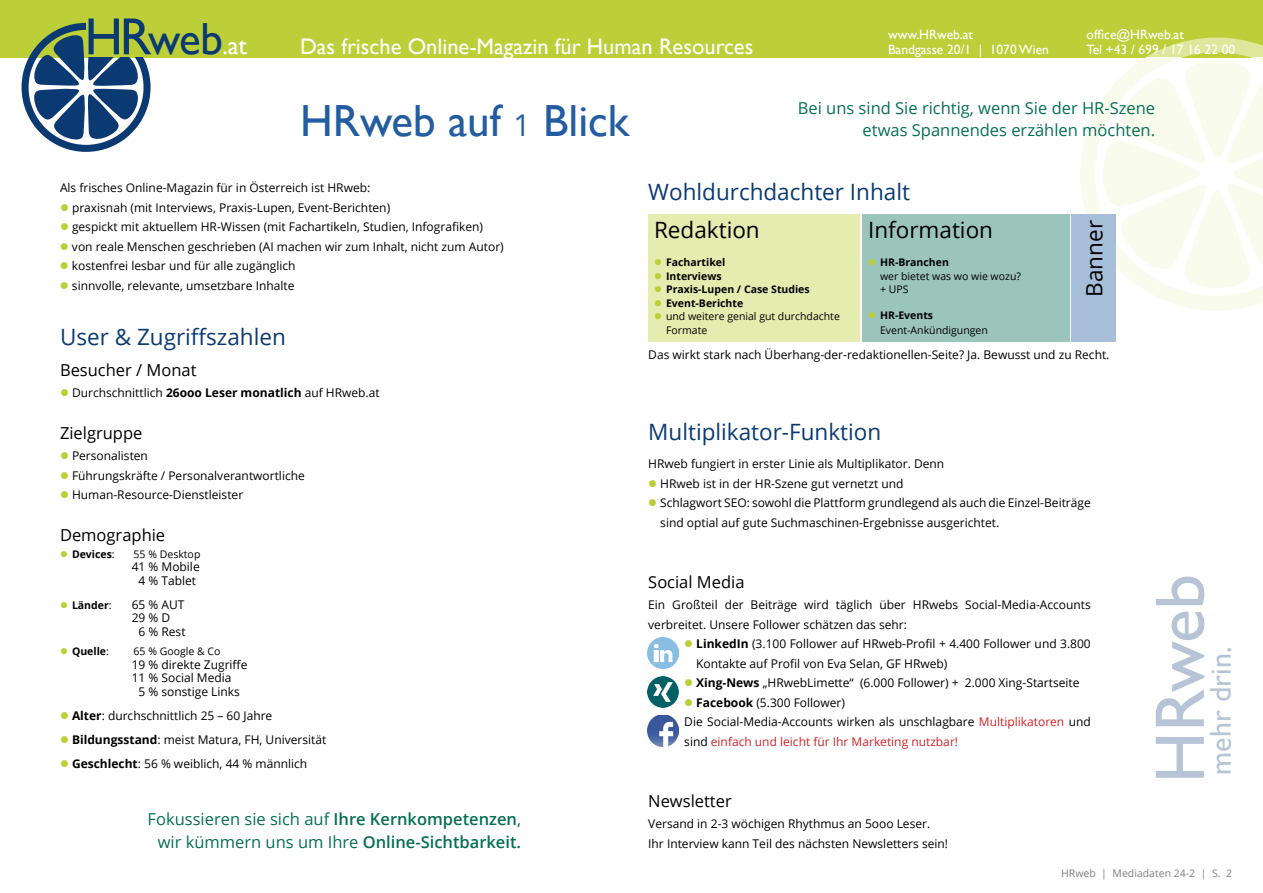
<style>
.page{position:relative;width:1263px;height:893px;background:#fff}
.page>*{position:absolute;margin:0;border:0;box-sizing:border-box;transform-origin:0 0}
.t1{font:70.5px "Gill Sans";letter-spacing:-.015em;color:#b6c4d5}
.t2{font:45px "Gill Sans";color:#235ca0}
.t3{font:45px "Gill Sans";color:#0b3a72}
.t4{font:30px "Gill Sans";letter-spacing:-.005em;color:#b6c4d5}
.t5{font:22.5px "Open Sans";color:#0b3a72}
.t6{font:22.5px "Gill Sans";color:#fff}
.t7{font:22.5px "Open Sans";color:#000}
.t8{font:16.5px/22.5px "Open Sans";color:#066f55;text-align:right}
.t9{font:16.5px "Open Sans";color:#000}
.t10{font:13.5px/15px "Gill Sans";color:#fff}
.t11{font:12px/19.5px "Open Sans";color:#000}
.t12{font:10.5px/13.5px "Open Sans";color:#000}
.t13{font:700 10.5px "Open Sans";color:#000}
.t14{font:10.5px "Open Sans";color:#808080}
.s1{font-size:52.5px}
.s2{font-size:25.5px;color:#fff}
.s3{font-family:"Open Sans";font-size:30px}
.s4{color:#bccf38}
.s5{font-weight:700}
.s6{font-weight:400}
.s7{font-weight:600}
.s8{color:#d22229}
</style>
<div class="page">
<div style="left:0;top:0;width:1263px;height:57px;background:#bccf38"></div>
<svg style="left:22px;top:23px;width:129px;height:129px"></svg>
<div style="left:86px;top:6px;width:104px;height:51px;background:#bccf38"></div>
<svg style="left:1080px;top:57px;width:183px;height:254px"></svg>
<svg style="left:1103px;top:38px;width:160px;height:250px"></svg>
<img style="left:647px;top:715px;width:31px;height:31px">
<img style="left:647px;top:676px;width:31px;height:31px">
<img style="left:647px;top:638px;width:31px;height:31px">
<div style="left:648px;top:214px;width:212px;height:128px;background:#e4ecaf"></div>
<div style="left:862px;top:214px;width:207px;height:128px;background:#9bc5bb"></div>
<div style="left:1071px;top:214px;width:45px;height:128px;background:#a7bed9"></div>
<h2 class="t3" style="left:85px;top:13px;width:164px"><span class="s1">HR</span>web<span class="s2">.at</span></h2>
<h3 class="t6" style="left:300px;top:34px;width:455px">Das frische Online-Magazin für Human Resources</h3>
<p class="t10" style="left:888px;top:28px;width:162px">www.HRweb.at<br>Bandgasse 20/1 | 1070 Wien</p>
<p class="t10" style="left:1086px;top:28px;width:150px">office@HRweb.at<br>Tel +43 / 699 / 17 16 22 00</p>
<h2 class="t2" style="left:300px;top:95px;width:331px">HRweb auf <span class="s3">1</span> Blick</h2>
<h3 class="t8" style="left:798px;top:96px;width:359px">Bei uns sind Sie richtig, wenn Sie der HR-Szene etwas Spannendes erzählen möchten.</h3>
<p class="t11" style="left:60px;top:178px;width:312px">Als frisches Online-Magazin für in Österreich ist HRweb:</p>
<p class="t11" style="left:60px;top:197px;width:332px"><span class="s4">●</span> praxisnah (mit Interviews, Praxis-Lupen, Event-Berichten)</p>
<p class="t11" style="left:60px;top:217px;width:424px"><span class="s4">●</span> gespickt mit aktuellem HR-Wissen (mit Fachartikeln, Studien, Infografiken)</p>
<p class="t11" style="left:60px;top:236px;width:445px"><span class="s4">●</span> von reale Menschen geschrieben (AI machen wir zum Inhalt, nicht zum Autor)</p>
<p class="t11" style="left:60px;top:256px;width:237px"><span class="s4">●</span> kostenfrei lesbar und für alle zugänglich</p>
<p class="t11" style="left:60px;top:275px;width:236px"><span class="s4">●</span> sinnvolle, relevante, umsetzbare Inhalte</p>
<h3 class="t5" style="left:60px;top:322px;width:227px">User &amp; Zugriffszahlen</h3>
<h3 class="t9" style="left:60px;top:359px;width:138px">Besucher / Monat</h3>
<p class="t11" style="left:60px;top:383px;width:321px"><span class="s4">●</span> Durchschnittlich <span class="s5">26ooo Leser monatlich</span> auf HRweb.at</p>
<h3 class="t9" style="left:60px;top:422px;width:84px">Zielgruppe</h3>
<p class="t11" style="left:60px;top:446px;width:89px"><span class="s4">●</span> Personalisten</p>
<p class="t11" style="left:60px;top:465px;width:246px"><span class="s4">●</span> Führungskräfte / Personalverantwortliche</p>
<p class="t11" style="left:60px;top:485px;width:185px"><span class="s4">●</span> Human-Resource-Dienstleister</p>
<h3 class="t9" style="left:60px;top:524px;width:107px">Demographie</h3>
<p class="t13" style="left:60px;top:546px;width:56px"><span class="s4">●</span> Devices<span class="s6">:</span></p>
<p class="t12" style="left:133px;top:547px;width:68px">55 % Desktop</p>
<p class="t11" style="left:132px;top:560px;width:69px;line-height:13.5px;text-align:center">41 % Mobile<br>4 % Tablet</p>
<p class="t13" style="left:60px;top:597px;width:53px"><span class="s4">●</span> Länder<span class="s6">:</span></p>
<p class="t11" style="left:132px;top:594px;width:54px">65 % AUT</p>
<p class="t11" style="left:132px;top:608px;width:40px">29 % D</p>
<p class="t11" style="left:139px;top:621px;width:48px">6 % Rest</p>
<p class="t13" style="left:60px;top:644px;width:50px"><span class="s4">●</span> Quelle<span class="s6">:</span></p>
<p class="t12" style="left:133px;top:644px;width:89px">65 % Google &amp; Co</p>
<p class="t11" style="left:132px;top:654px;width:117px">19 % direkte Zugriffe</p>
<p class="t11" style="left:132px;top:668px;width:101px">11 % Social Media</p>
<p class="t11" style="left:139px;top:681px;width:103px">5 % sonstige Links</p>
<p class="t11" style="left:60px;top:705px;width:214px"><span class="s4">●</span> <span class="s5">Alter</span>: durchschnittlich 25 – 60 Jahre</p>
<p class="t11" style="left:60px;top:729px;width:268px"><span class="s4">●</span> <span class="s5">Bildungsstand</span>: meist Matura, FH, Universität</p>
<p class="t11" style="left:60px;top:753px;width:249px"><span class="s4">●</span> <span class="s5">Geschlecht</span>: 56 % weiblich, 44 % männlich</p>
<h3 class="t8" style="left:148px;top:808px;width:375px">Fokussieren sie sich auf <span class="s7">Ihre Kernkompetenzen</span>, wir kümmern uns um Ihre <span class="s7">Online-Sichtbarkeit.</span></h3>
<h3 class="t5" style="left:648px;top:177px;width:263px">Wohldurchdachter Inhalt</h3>
<h3 class="t7" style="left:654px;top:214px;width:107px">Redaktion</h3>
<p class="t13" style="left:654px;top:255px;width:73px"><span class="s4">●</span> Fachartikel</p>
<p class="t13" style="left:654px;top:268px;width:69px"><span class="s4">●</span> Interviews</p>
<p class="t13" style="left:654px;top:282px;width:157px"><span class="s4">●</span> Praxis-Lupen / Case Studies</p>
<p class="t13" style="left:654px;top:295px;width:91px"><span class="s4">●</span> Event-Berichte</p>
<p class="t12" style="left:666px;top:309px;width:175px;text-indent:-12px"><span class="s4">●</span> und weitere genial gut durchdachte<br>Formate</p>
<h3 class="t7" style="left:868px;top:214px;width:126px">Information</h3>
<p class="t12" style="left:880px;top:255px;width:142px;text-indent:-12px"><span class="s4">●</span> <span class="s5">HR-Branchen<br></span>wer bietet was wo wie wozu? + UPS</p>
<p class="t12" style="left:880px;top:307px;width:109px;line-height:15px;text-indent:-12px"><span class="s4">●</span> <span class="s5">HR-Events<br></span>Event-Ankündigungen</p>
<h3 class="t7" style="left:1079px;top:297px;width:78px;rotate:-90deg">Banner</h3>
<p class="t11" style="left:648px;top:344px;width:463px">Das wirkt stark nach Überhang-der-redaktionellen-Seite? Ja. Bewusst und zu Recht.</p>
<h3 class="t5" style="left:648px;top:417px;width:235px">Multiplikator-Funktion</h3>
<p class="t11" style="left:648px;top:454px;width:297px">HRweb fungiert in erster Linie als Multiplikator. Denn</p>
<p class="t11" style="left:648px;top:473px;width:257px"><span class="s4">●</span> HRweb ist in der HR-Szene gut vernetzt und</p>
<p class="t11" style="left:660px;top:493px;width:432px;text-indent:-12px"><span class="s4">●</span> Schlagwort SEO: sowohl die Plattform grundlegend als auch die Einzel-Beiträge sind optial auf gute Suchmaschinen-Ergebnisse ausgerichtet.</p>
<h3 class="t9" style="left:648px;top:571px;width:98px">Social Media</h3>
<p class="t11" style="left:648px;top:595px;width:444px">Ein Großteil der Beiträge wird täglich über HRwebs Social-Media-Accounts verbreitet. Unsere Follower schätzen das sehr:</p>
<p class="t11" style="left:696px;top:634px;width:396px;text-indent:-12px"><span class="s4">●</span> <span class="s5">LinkedIn</span> (3.100 Follower auf HRweb-Profil + 4.400 Follower und 3.800<br>Kontakte auf Profil von Eva Selan, GF HRweb)</p>
<p class="t11" style="left:684px;top:673px;width:397px"><span class="s4">●</span> <span class="s5">Xing-News</span> „HRwebLimette“ (6.000 Follower) + 2.000 Xing-Startseite</p>
<p class="t11" style="left:684px;top:692px;width:408px"><span class="s4">●</span> <span class="s5">Facebook</span> (5.300 Follower)<br>Die Social-Media-Accounts wirken als unschlagbare <span class="s8">Multiplikatoren</span> und sind <span class="s8">einfach und leicht für Ihr Marketing nutzbar!</span></p>
<h3 class="t9" style="left:648px;top:790px;width:85px">Newsletter</h3>
<p class="t11" style="left:648px;top:814px;width:301px">Versand in 2-3 wöchigen Rhythmus an 5ooo Leser.<br>Ihr Interview kann Teil des nächsten Newsletters sein!</p>
<h1 class="t1" style="left:1139px;top:783px;width:210px;rotate:-90deg">HRweb</h1>
<h3 class="t4" style="left:1203px;top:775px;width:129px;rotate:-90deg">mehr drin.</h3>
<p class="t14" style="left:1061px;top:866px;width:172px">HRweb | Mediadaten 24-2 | S. 2</p>
</div>
